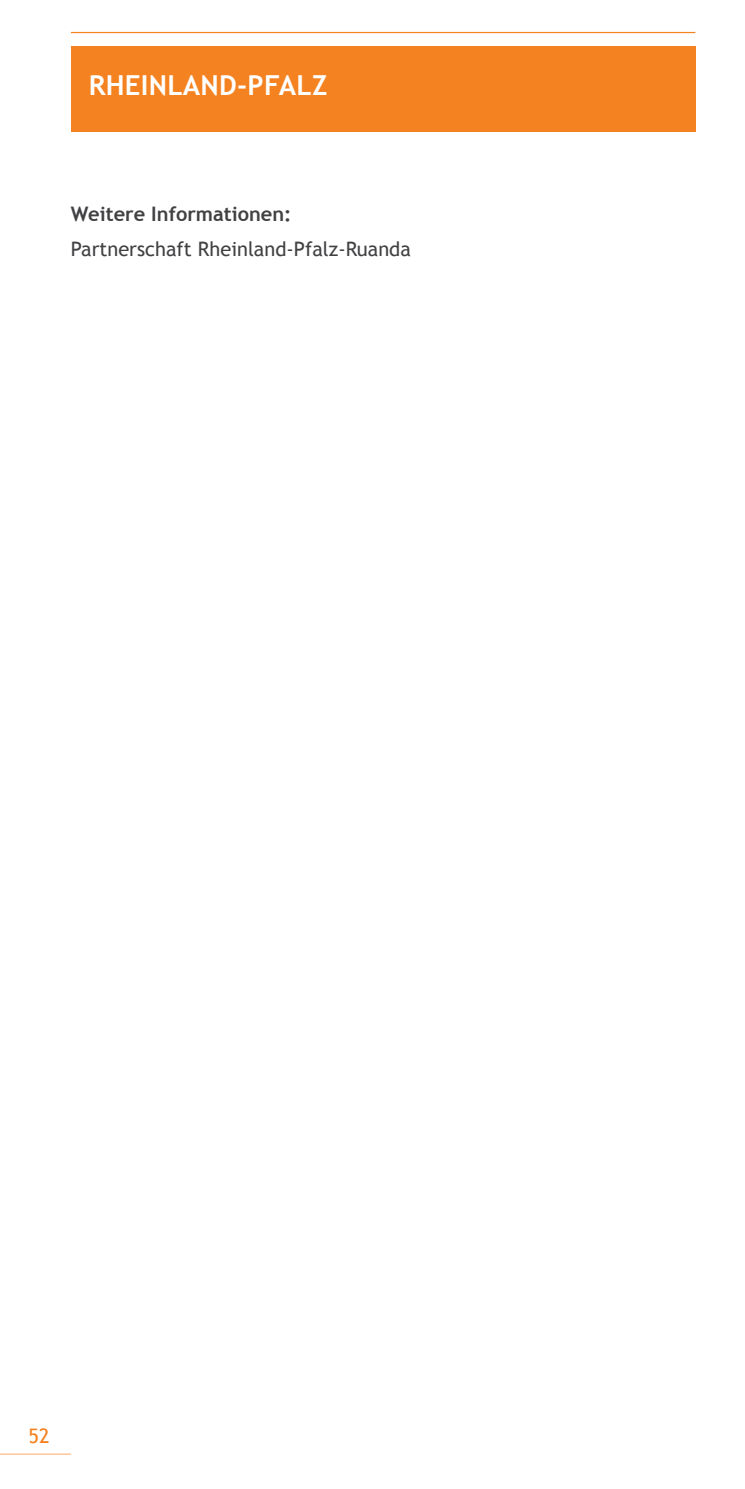
<style>
.page{position:relative;width:745px;height:1489px;background:#fff}
.page>*{position:absolute;margin:0;border:0;box-sizing:border-box;transform-origin:0 0}
.t1{font:700 27.5px "Trebuchet MS";letter-spacing:.01em;color:#fff}
.t2{font:20px "Trebuchet MS";color:#414042}
.t3{font:700 20px "Trebuchet MS";color:#414042}
.t4{font:20px "Trebuchet MS";color:#f58220}
</style>
<div class="page">
<hr style="left:71px;top:32px;width:623px;height:1px;background:#f58220">
<hr style="left:0;top:1453px;width:71px;height:1px;background:#fcbc86">
<div style="left:71px;top:47px;width:623px;height:85px;background:#f58220"></div>
<h1 class="t1" style="left:89px;top:68px;width:18px">Rhe</h1>
<h1 class="t1" style="left:141px;top:68px;width:186px">inland-Pfalz</h1>
<p class="t3" style="left:71px;top:201px;width:222px">Weitere Informationen:</p>
<p class="t2" style="left:71px;top:237px;width:341px">Partnerschaft Rheinland-Pfalz-Ruanda</p>
<p class="t4" style="left:28px;top:1424px;width:23px">52</p>
</div>
